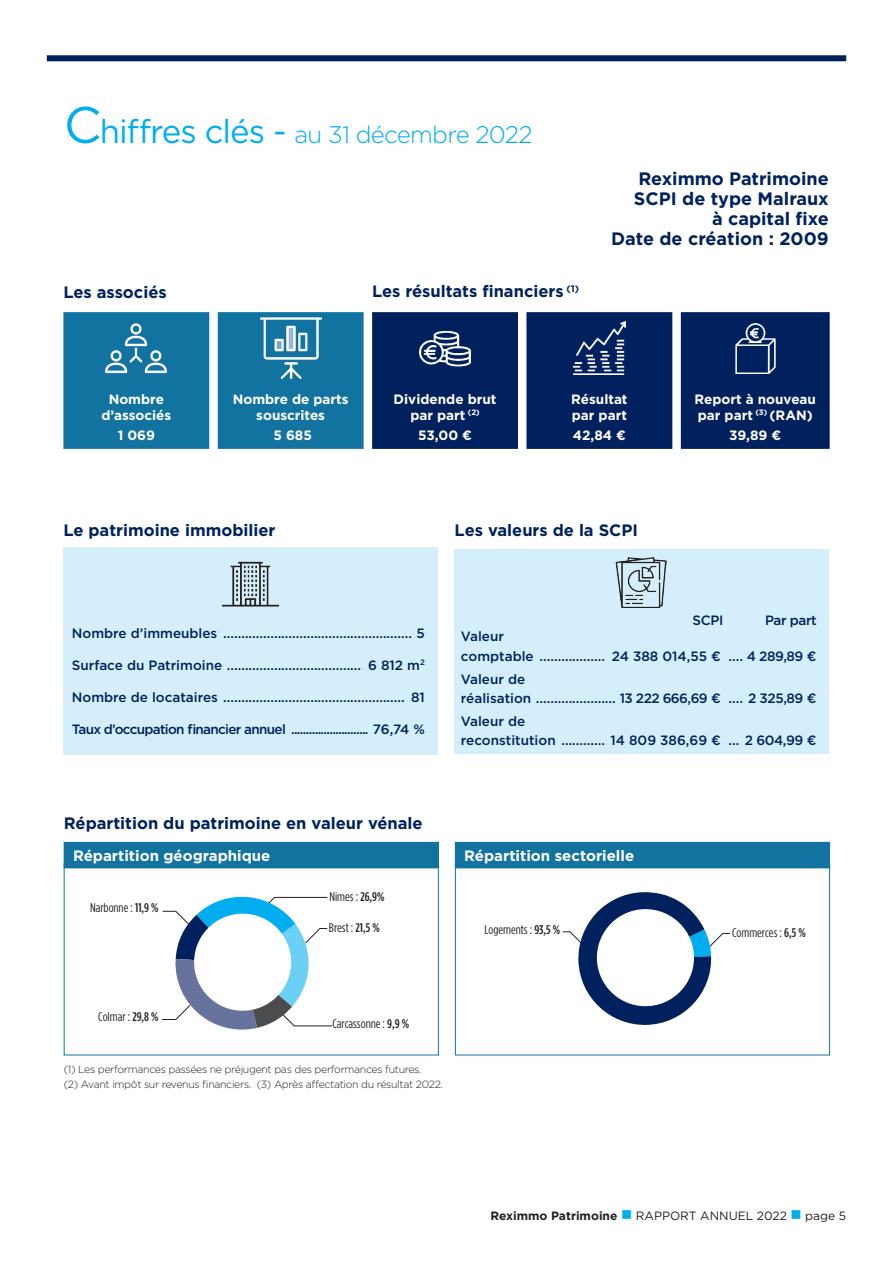
<style>
.page{position:relative;width:893px;height:1263px;background:#fff}
.page>*{position:absolute;margin:0;border:0;box-sizing:border-box;transform-origin:0 0}
.t1{font:300 24px "Gotham";letter-spacing:-.03em;color:#00aeef}
.t2{font:700 18px "Gotham";color:#00215d}
.t3{font:700 16.5px "Gotham";color:#00215d}
.t4{font:700 15px "Gotham";color:#fff}
.t5{font:500 13.5px/19.5px "Gotham";color:#00215d}
.t6{font:700 13.5px/16.2px "Gotham";color:#fff;text-align:center}
.t7{font:500 13.5px "Gotham";letter-spacing:-.05em;color:#00215d}
.t8{font:12.6px "Gotham Condensed";color:#231f20;scale:1.07 1}
.t9{font:12px "Gotham";color:#231f20}
.t10{font:300 10.5px "Gotham";letter-spacing:-.03em;color:#231f20}
.s1{font-weight:400;font-size:51px}
.s2{font-weight:400;font-size:33px}
.s3{font-weight:500}
.s4{font-weight:700}
.s5{color:#00aeef}
</style>
<div class="page">
<div style="left:47px;top:55px;width:799px;height:6px;background:#00215d"></div>
<div style="left:455px;top:863px;width:375px;height:192px;border:1px solid #1273a0"></div>
<svg style="left:162px;top:896px;width:170px;height:134px"></svg>
<div style="left:194px;top:914px;width:97px;height:97px;background:#fff;border-radius:50%"></div>
<svg style="left:562px;top:892px;width:168px;height:133px"></svg>
<div style="left:597px;top:909px;width:97px;height:97px;background:#fff;border-radius:50%"></div>
<div style="left:455px;top:842px;width:375px;height:26px;background:#1273a0"></div>
<div style="left:64px;top:842px;width:374px;height:26px;background:#1273a0"></div>
<div style="left:63px;top:312px;width:301px;height:137px;background:#1273a0"></div>
<div style="left:372px;top:312px;width:458px;height:137px;background:#00215d"></div>
<img style="left:106px;top:318px;width:61px;height:61px">
<img style="left:260px;top:318px;width:61px;height:61px">
<img style="left:420px;top:323px;width:50px;height:50px">
<img style="left:573px;top:322px;width:53px;height:53px">
<img style="left:730px;top:323px;width:50px;height:50px">
<div style="left:63px;top:548px;width:375px;height:207px;background:#d4effb"></div>
<img style="left:223px;top:561px;width:55px;height:46px">
<div style="left:454px;top:550px;width:374px;height:204px;background:#d4effb"></div>
<img style="left:616px;top:557px;width:50px;height:50px">
<p class="t1" style="left:64px;top:119px;width:470px"><span class="s1">C</span><span class="s2">hiffres clés -</span> au 31 décembre 2022</p>
<p class="t3" style="left:63px;top:281px;width:105px">Les associés</p>
<p class="t3" style="left:372px;top:280px;width:209px">Les résultats financiers <sup>(1)</sup></p>
<p class="t2" style="left:638px;top:166px;width:192px">Reximmo Patrimoine</p>
<p class="t2" style="left:634px;top:186px;width:196px">SCPI de type Malraux</p>
<p class="t2" style="left:712px;top:207px;width:118px">à capital fixe</p>
<p class="t2" style="left:611px;top:227px;width:219px">Date de création : 2009</p>
<p class="t6" style="left:101px;top:391px;width:71px">Nombre d’associés</p>
<p class="t6" style="left:118px;top:427px;width:39px">1 069</p>
<p class="t6" style="left:233px;top:391px;width:117px">Nombre de parts souscrites</p>
<p class="t6" style="left:273px;top:427px;width:40px">5 685</p>
<p class="t3" style="left:63px;top:519px;width:214px">Le patrimoine immobilier</p>
<p class="t6" style="left:394px;top:391px;width:104px">Dividende brut par part <sup>(2)</sup></p>
<p class="t6" style="left:418px;top:427px;width:55px">53,00 €</p>
<p class="t6" style="left:571px;top:391px;width:58px;text-align:left">Résultat par part</p>
<p class="t6" style="left:573px;top:427px;width:55px">42,84 €</p>
<p class="t3" style="left:455px;top:519px;width:185px">Les valeurs de la SCPI</p>
<p class="t6" style="left:694px;top:391px;width:123px;text-align:left">Report à nouveau par part <sup>(3)</sup> (RAN)</p>
<p class="t6" style="left:729px;top:427px;width:54px">39,89 €</p>
<p class="t5" style="left:72px;top:623px;width:354px">Nombre d’immeubles .................................................... 5</p>
<p class="t5" style="left:72px;top:655px;width:354px">Surface du Patrimoine ..................................... 6 812 m<sup>2</sup></p>
<p class="t5" style="left:72px;top:687px;width:354px">Nombre de locataires .................................................. 81</p>
<p class="t7" style="left:72px;top:721px;width:354px">Taux d’occupation financier annuel .......................... 76,74 %</p>
<p class="t3" style="left:64px;top:812px;width:360px">Répartition du patrimoine en valeur vénale</p>
<p class="t5" style="left:693px;top:610px;width:32px">SCPI</p>
<p class="t5" style="left:765px;top:610px;width:53px">Par part</p>
<p class="t5" style="left:461px;top:627px;width:261px">Valeur<br>comptable .................. 24 388 014,55 €</p>
<p class="t5" style="left:747px;top:646px;width:71px">4 289,89 €</p>
<p class="t5" style="left:461px;top:669px;width:261px">Valeur de<br>réalisation ...................... 13 222 666,69 €</p>
<p class="t5" style="left:461px;top:711px;width:261px">Valeur de<br>reconstitution ............ 14 809 386,69 €</p>
<p class="t5" style="left:748px;top:688px;width:70px">2 325,89 €</p>
<p class="t5" style="left:745px;top:731px;width:73px">2 604,99 €</p>
<p class="t4" style="left:73px;top:846px;width:199px">Répartition géographique</p>
<p class="t4" style="left:464px;top:846px;width:171px">Répartition sectorielle</p>
<p class="t8" style="left:90px;top:900px;width:66px">Narbonne : <span class="s3">11,9 %</span></p>
<p class="t8" style="left:98px;top:1009px;width:58px">Colmar : <span class="s3">29,8 %</span></p>
<p class="t8" style="left:329px;top:889px;width:53px">Nimes : <span class="s3">26,9%</span></p>
<p class="t8" style="left:329px;top:920px;width:49px">Brest : <span class="s3">21,5 %</span></p>
<p class="t8" style="left:332px;top:1017px;width:73px">Carcassonne : <span class="s3">9,9 %</span></p>
<p class="t10" style="left:64px;top:1062px;width:359px">(1) Les performances passées ne préjugent pas des performances futures.</p>
<p class="t10" style="left:64px;top:1078px;width:381px">(2) Avant impôt sur revenus financiers. (3) Après affectation du résultat 2022.</p>
<p class="t8" style="left:485px;top:922px;width:72px">Logements : <span class="s3">93,5 %</span></p>
<p class="t8" style="left:732px;top:925px;width:70px">Commerces : <span class="s3">6,5 %</span></p>
<p class="t9" style="left:490px;top:1208px;width:357px"><span class="s4">Reximmo Patrimoine</span> <span class="s5">■</span> RAPPORT ANNUEL 2022 <span class="s5">■</span> page 5</p>
</div>
